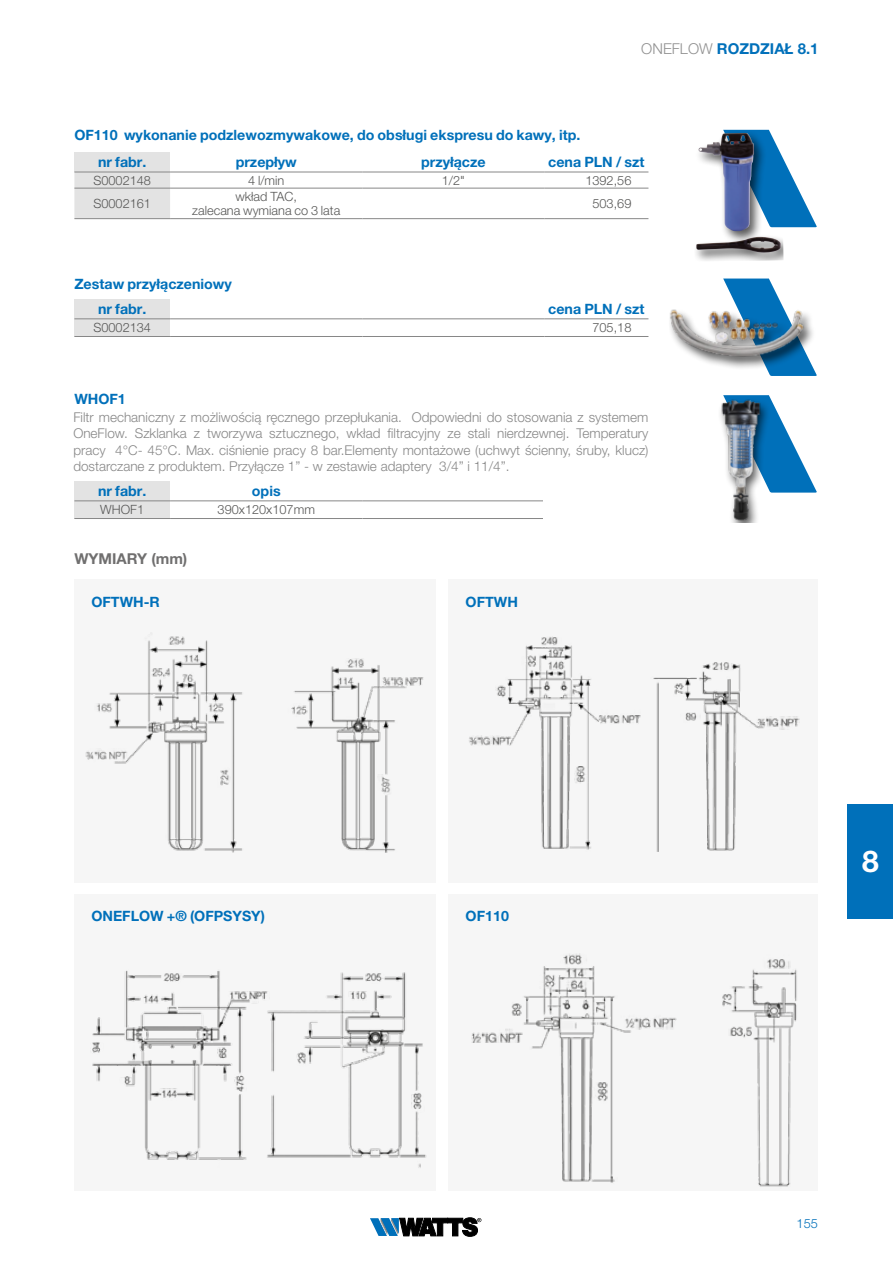
<style>
.page{position:relative;width:893px;height:1263px;background:#fff}
.page>*{position:absolute;margin:0;border:0;box-sizing:border-box;transform-origin:0 0}
.t1{font:700 30px "Helvetica Neue LT Std";color:#fff}
.t2{font:700 15px "Helvetica Neue LT Pro";color:#0070ba}
.t3{font:700 15px "Helvetica Neue LT Std";color:#706f6f}
.t4{font:700 14.25px/27.3px "Helvetica Neue LT Pro";color:#0070ba}
.t5{font:700 14.25px "Helvetica Neue LT Std";color:#0070ba}
.t6{font:300 13.5px/16.2px "Helvetica Neue LT Pro";color:#878787;text-align:justify}
.t7{font:300 12.75px/13.5px "Helvetica Neue LT Pro";color:#575756;text-align:center}
.t8{font:300 12.75px "Helvetica Neue LT Std";color:#0070ba}
.s1{font-weight:300;color:#929292}
.s2{font-family:"Helvetica Neue LT Std"}
</style>
<div class="page">
<svg style="left:370px;top:1218px;width:111px;height:18px"></svg>
<div style="left:847px;top:804px;width:46px;height:114px;background:#0070ba"></div>
<svg style="left:783px;top:158px;width:34px;height:69px"></svg>
<div style="left:74px;top:152px;width:96px;height:20px;background:#e3e3e3"></div>
<div style="left:74px;top:173px;width:96px;height:45px;background:#e3e3e3"></div>
<hr style="left:74px;top:172px;width:96px;height:1px;background:#878787">
<hr style="left:170px;top:172px;width:192px;height:1px;background:#878787">
<hr style="left:362px;top:172px;width:182px;height:1px;background:#878787">
<hr style="left:544px;top:172px;width:104px;height:1px;background:#878787">
<hr style="left:74px;top:188px;width:96px;height:1px;background:#878787">
<hr style="left:170px;top:188px;width:192px;height:1px;background:#878787">
<hr style="left:362px;top:188px;width:182px;height:1px;background:#878787">
<hr style="left:544px;top:188px;width:104px;height:1px;background:#878787">
<hr style="left:74px;top:218px;width:96px;height:1px;background:#878787">
<hr style="left:170px;top:218px;width:192px;height:1px;background:#878787">
<hr style="left:362px;top:218px;width:182px;height:1px;background:#878787">
<hr style="left:544px;top:218px;width:104px;height:1px;background:#878787">
<div style="left:692px;top:130px;width:91px;height:132px;background:#000;opacity:.65"></div>
<img style="left:696px;top:133px;width:85px;height:120px">
<div style="left:74px;top:579px;width:362px;height:304px;background:#f6f6f6"></div>
<div style="left:74px;top:894px;width:362px;height:297px;background:#f6f6f6"></div>
<div style="left:449px;top:579px;width:369px;height:304px;background:#f6f6f6"></div>
<div style="left:449px;top:894px;width:369px;height:297px;background:#f6f6f6"></div>
<img style="left:85px;top:636px;width:339px;height:217px">
<img style="left:92px;top:970px;width:334px;height:198px">
<img style="left:469px;top:636px;width:331px;height:216px">
<img style="left:471px;top:953px;width:326px;height:234px">
<svg style="left:723px;top:279px;width:94px;height:97px"></svg>
<svg style="left:783px;top:424px;width:34px;height:69px"></svg>
<div style="left:74px;top:299px;width:96px;height:20px;background:#e3e3e3"></div>
<div style="left:74px;top:319px;width:96px;height:17px;background:#e3e3e3"></div>
<hr style="left:74px;top:319px;width:96px;height:1px;background:#878787">
<hr style="left:170px;top:319px;width:192px;height:1px;background:#878787">
<hr style="left:362px;top:319px;width:182px;height:1px;background:#878787">
<hr style="left:544px;top:319px;width:104px;height:1px;background:#878787">
<hr style="left:74px;top:336px;width:96px;height:1px;background:#878787">
<hr style="left:170px;top:336px;width:192px;height:1px;background:#878787">
<hr style="left:362px;top:336px;width:182px;height:1px;background:#878787">
<hr style="left:544px;top:336px;width:104px;height:1px;background:#878787">
<div style="left:74px;top:481px;width:96px;height:20px;background:#e3e3e3"></div>
<div style="left:74px;top:501px;width:96px;height:17px;background:#e3e3e3"></div>
<hr style="left:74px;top:501px;width:96px;height:1px;background:#878787">
<hr style="left:170px;top:501px;width:192px;height:1px;background:#878787">
<hr style="left:362px;top:501px;width:182px;height:1px;background:#878787">
<hr style="left:74px;top:518px;width:96px;height:1px;background:#878787">
<hr style="left:170px;top:518px;width:192px;height:1px;background:#878787">
<hr style="left:362px;top:518px;width:182px;height:1px;background:#878787">
<div style="left:668px;top:309px;width:148px;height:62px;background:#000;opacity:.65"></div>
<img style="left:668px;top:302px;width:140px;height:58px">
<img style="left:720px;top:395px;width:63px;height:128px">
<p class="t2" style="left:641px;top:39px;width:179px"><span class="s1">ONEFLOW</span> ROZDZIAŁ <span class="s2">8.1</span></p>
<p class="t4" style="left:98px;top:121px;width:484px;text-indent:-24px">OF110 wykonanie podzlewozmywakowe, do obsługi ekspresu do kawy, itp. nr fabr.</p>
<p class="t4" style="left:236px;top:148px;width:63px">przepływ</p>
<p class="t4" style="left:421px;top:148px;width:66px">przyłącze</p>
<p class="t5" style="left:548px;top:153px;width:98px">cena PLN / szt</p>
<p class="t7" style="left:93px;top:173px;width:59px">S0002148</p>
<p class="t7" style="left:248px;top:173px;width:38px">4 l/min</p>
<p class="t7" style="left:442px;top:173px;width:25px">1/2"</p>
<p class="t7" style="left:585px;top:173px;width:48px">1392,56</p>
<p class="t7" style="left:93px;top:196px;width:59px">S0002161</p>
<p class="t7" style="left:192px;top:190px;width:150px">wkład TAC,<br>zalecana wymiana co 3 lata</p>
<p class="t7" style="left:592px;top:196px;width:40px">503,69</p>
<p class="t4" style="left:74px;top:270px;width:159px">Zestaw przyłączeniowy</p>
<p class="t4" style="left:98px;top:295px;width:50px">nr fabr.</p>
<p class="t5" style="left:548px;top:300px;width:98px">cena PLN / szt</p>
<p class="t7" style="left:93px;top:321px;width:59px">S0002134</p>
<p class="t7" style="left:592px;top:321px;width:40px">705,18</p>
<p class="t4" style="left:74px;top:384px;width:53px">WHOF1</p>
<p class="t6" style="left:73px;top:409px;width:577px">Filtr mechaniczny z możliwością ręcznego przepłukania. Odpowiedni do stosowania z systemem OneFlow. Szklanka z tworzywa sztucznego, wkład filtracyjny ze stali nierdzewnej. Temperatury pracy 4°C- 45°C. Max. ciśnienie pracy 8 bar.Elementy montażowe (uchwyt ścienny, śruby, klucz) dostarczane z produktem. Przyłącze 1” - w zestawie adaptery 3/4” i 11/4”.</p>
<p class="t4" style="left:98px;top:477px;width:50px">nr fabr.</p>
<p class="t4" style="left:252px;top:477px;width:30px">opis</p>
<p class="t7" style="left:100px;top:503px;width:45px">WHOF1</p>
<p class="t7" style="left:218px;top:503px;width:99px">390x120x107mm</p>
<p class="t3" style="left:74px;top:549px;width:114px">WYMIARY (mm)</p>
<p class="t4" style="left:91px;top:587px;width:70px">OFTWH-R</p>
<p class="t4" style="left:466px;top:587px;width:54px">OFTWH</p>
<p class="t4" style="left:91px;top:902px;width:175px">ONEFLOW +® (OFPSYSY)</p>
<p class="t4" style="left:466px;top:902px;width:45px">OF110</p>
<h1 class="t1" style="left:862px;top:842px;width:18px">8</h1>
<p class="t8" style="left:797px;top:1215px;width:23px">155</p>
</div>
